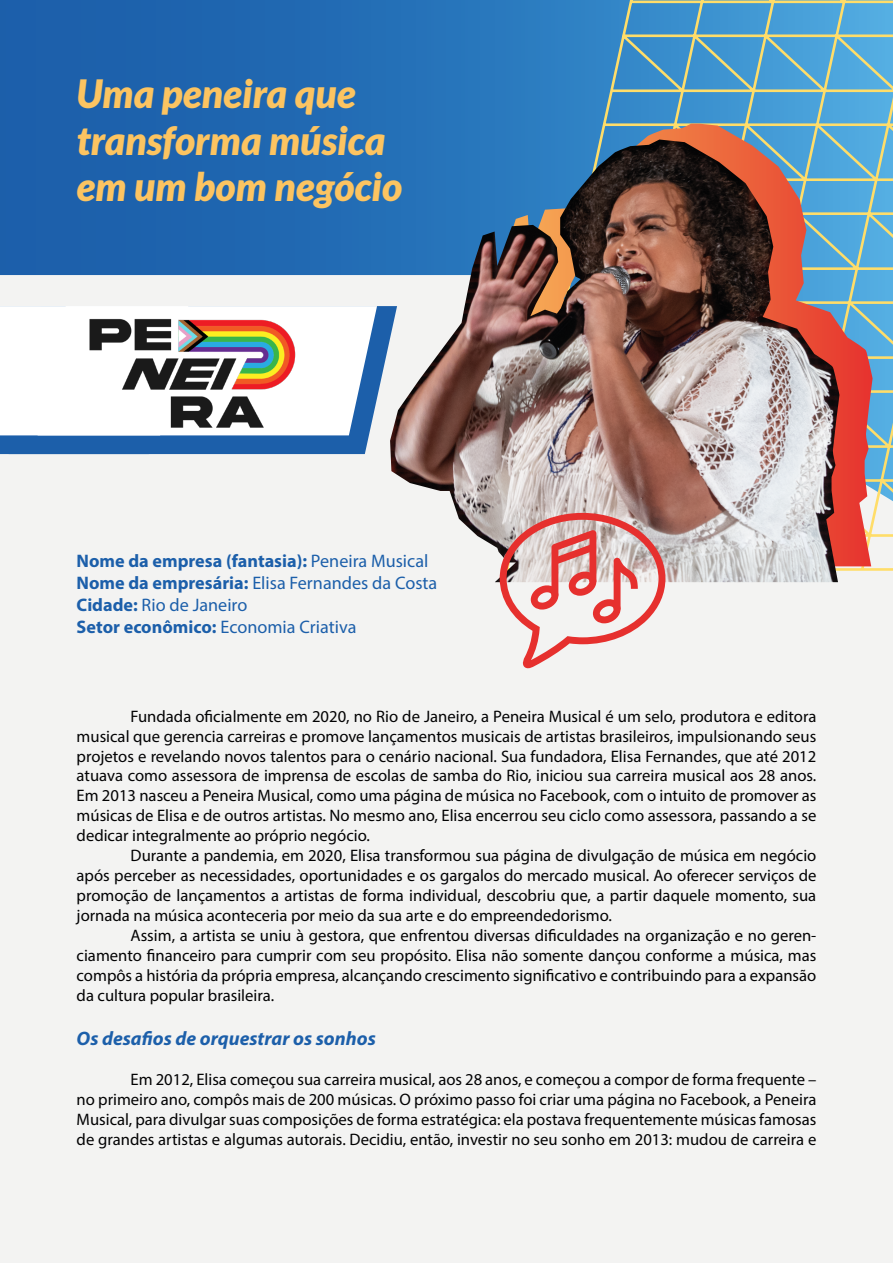
<style>
.page{position:relative;width:893px;height:1263px;background:#f3f3f2}
.page>*{position:absolute;margin:0;border:0;box-sizing:border-box;transform-origin:0 0}
.t1{font:italic 900 39px/46.8px "Lato";color:#fcc461}
.t2{font:italic 700 19.5px "Myriad Pro";color:#1c5faa}
.t3{font:700 18.15px/21.8px "Myriad Pro";color:#1c5faa}
.t4{font:16.65px/20px "Myriad Pro";color:#020203;text-align:justify}
.s1{font-weight:400}
</style>
<div class="page">
<svg style="left:0;top:0;width:504px;height:455px;background:#3272b5"></svg>
<svg style="left:504px;top:0;width:388px;height:571px;background:#569ec7"></svg>
<svg style="left:377px;top:306px;width:13px;height:148px"></svg>
<svg style="left:0;top:306px;width:377px;height:148px"></svg>
<hr style="left:892px;top:0;width:1px;height:1263px;background:#005eb8">
<img style="left:69px;top:302px;width:239px;height:129px">
<svg style="left:423px;top:124px;width:450px;height:442px;background:#908495"></svg>
<img style="left:390px;top:139px;width:449px;height:443px">
<svg style="left:500px;top:513px;width:165px;height:155px"></svg>
<h1 class="t1" style="left:77px;top:71px;width:327px">Uma peneira que transforma música em um bom negócio</h1>
<p class="t3" style="left:77px;top:550px;width:362px">Nome da empresa (fantasia): <span class="s1">Peneira Musical </span>Nome da empresária: <span class="s1">Elisa Fernandes da Costa </span>Cidade: <span class="s1">Rio de Janeiro<br></span>Setor econômico: <span class="s1">Economia Criativa</span></p>
<p class="t4" style="left:77px;top:706px;width:741px;text-indent:54px">Fundada oficialmente em 2020, no Rio de Janeiro, a Peneira Musical é um selo, produtora e editora musical que gerencia carreiras e promove lançamentos musicais de artistas brasileiros, impulsionando seus projetos e revelando novos talentos para o cenário nacional. Sua fundadora, Elisa Fernandes, que até 2012 atuava como assessora de imprensa de escolas de samba do Rio, iniciou sua carreira musical aos 28 anos.<br>Em 2013 nasceu a Peneira Musical, como uma página de música no Facebook, com o intuito de promover as músicas de Elisa e de outros artistas. No mesmo ano, Elisa encerrou seu ciclo como assessora, passando a se dedicar integralmente ao próprio negócio.</p>
<p class="t4" style="left:77px;top:845px;width:741px;text-indent:54px">Durante a pandemia, em 2020, Elisa transformou sua página de divulgação de música em negócio após perceber as necessidades, oportunidades e os gargalos do mercado musical. Ao oferecer serviços de promoção de lançamentos a artistas de forma individual, descobriu que, a partir daquele momento, sua jornada na música aconteceria por meio da sua arte e do empreendedorismo.</p>
<p class="t4" style="left:77px;top:925px;width:741px;text-indent:54px">Assim, a artista se uniu à gestora, que enfrentou diversas dificuldades na organização e no geren&shy;ciamento financeiro para cumprir com seu propósito. Elisa não somente dançou conforme a música, mas compôs a história da própria empresa, alcançando crescimento significativo e contribuindo para a expansão da cultura popular brasileira.</p>
<p class="t2" style="left:77px;top:1025px;width:301px">Os desafios de orquestrar os sonhos</p>
<p class="t4" style="left:77px;top:1069px;width:741px;text-indent:54px">Em 2012, Elisa começou sua carreira musical, aos 28 anos, e começou a compor de forma frequente – no primeiro ano, compôs mais de 200 músicas. O próximo passo foi criar uma página no Facebook, a Peneira Musical, para divulgar suas composições de forma estratégica: ela postava frequentemente músicas famosas de grandes artistas e algumas autorais. Decidiu, então, investir no seu sonho em 2013: mudou de carreira e</p>
</div>
